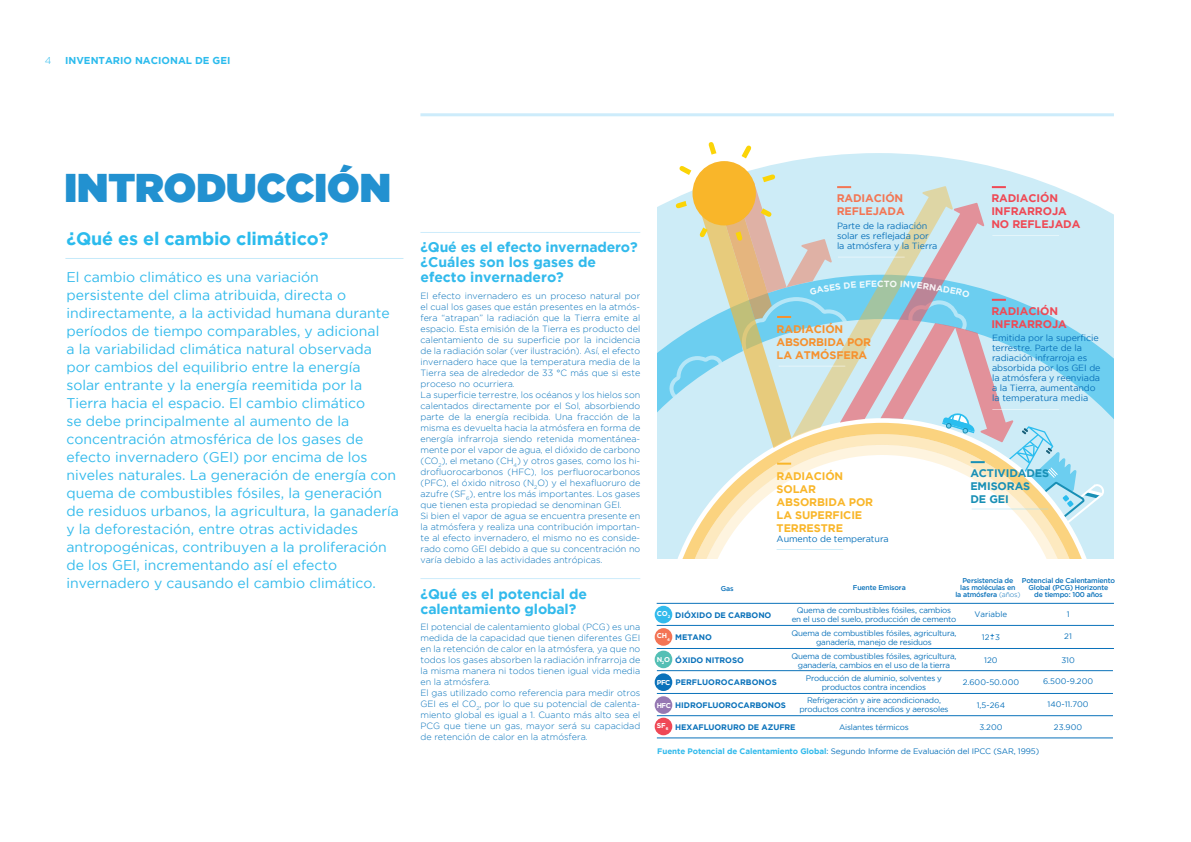
<style>
.page{position:relative;width:1191px;height:842px;background:#fff}
.page>*{position:absolute;margin:0;border:0;box-sizing:border-box;transform-origin:0 0}
.t1{font:40px "Gotham Ultra";color:#2291d0}
.t2{font:700 18px "Gotham";letter-spacing:-.01em;color:#2bbbed}
.t3{font:14px/18px "Gotham";color:#32baec}
.t4{font:700 14px/15px "Gotham";color:#32baec}
.t5{font:700 11px/13px "Gotham";letter-spacing:-.01em;color:#ef4955}
.t6{font:700 11px/13px "Gotham";letter-spacing:-.01em;color:#f9b62a}
.t7{font:700 11px/13px "Gotham";letter-spacing:-.01em;color:#f6912e}
.t8{font:700 11px/13px "Gotham";letter-spacing:-.01em;color:#188fb5}
.t9{font:700 11px/13px "Gotham";letter-spacing:-.01em;color:#f37654}
.t10{font:700 10px "Gotham";color:#2bbbed}
.t11{font:300 10px "Gotham";color:#2bbbed}
.t12{font:300 9px/11px "Gotham";color:#0773bb}
.t13{font:9px/10px "Gotham";letter-spacing:-.01em;color:#0a72ba}
.t14{font:700 8.9px "Gotham";color:#fff}
.t15{font:8px/9px "Gotham";letter-spacing:-.025em;color:#0b72ba;text-align:center}
.t16{font:700 8px "Gotham";letter-spacing:-.01em;color:#0b72ba}
.t17{font:8px "Gotham";color:#0b72ba}
.t18{font:500 7px/7px "Gotham";letter-spacing:-.025em;color:#0b72ba;text-align:center}
.t19{font:700 7px "Gotham";letter-spacing:-.05em;color:#fff}
.s1{font-weight:300}
.s2{font-weight:700;color:#32baec}
</style>
<div class="page">
<hr style="left:420px;top:113px;width:694px;height:3px;background:#cdecfb">
<hr style="left:420px;top:232px;width:220px;height:1px;background:#cdecfb">
<hr style="left:420px;top:578px;width:220px;height:1px;background:#cdecfb">
<hr style="left:656px;top:625px;width:458px;height:1px;background:#0b72ba">
<hr style="left:657px;top:693px;width:456px;height:1px;background:#0b72ba">
<hr style="left:656px;top:603px;width:458px;height:1px;background:#0b72ba">
<hr style="left:657px;top:670px;width:456px;height:1px;background:#0b72ba">
<hr style="left:656px;top:648px;width:458px;height:1px;background:#0b72ba">
<hr style="left:657px;top:715px;width:456px;height:1px;background:#0b72ba">
<hr style="left:657px;top:738px;width:456px;height:1px;background:#0b72ba">
<div style="left:654px;top:606px;width:18px;height:17px;background:#32baec;border-radius:50%"></div>
<div style="left:654px;top:696px;width:18px;height:18px;background:#9678b3;border-radius:50%"></div>
<div style="left:654px;top:673px;width:18px;height:18px;background:#0b72ba;border-radius:50%"></div>
<div style="left:654px;top:651px;width:18px;height:17px;background:#54bfb5;border-radius:50%"></div>
<div style="left:654px;top:628px;width:18px;height:18px;background:#f37455;border-radius:50%"></div>
<div style="left:654px;top:718px;width:18px;height:17px;background:#ef4856;border-radius:50%"></div>
<hr style="left:65px;top:258px;width:338px;height:1px;background:#c6eafa">
<svg style="left:657px;top:319px;width:456px;height:239px;fill:#cdecf7"></svg>
<svg style="left:690px;top:525px;width:384px;height:33px"></svg>
<hr style="left:776px;top:549px;width:67px;height:1px;background:#9fdcf3">
<svg style="left:669px;top:142px;width:437px;height:383px"></svg>
<p class="t11" style="left:45px;top:55px;width:8px">4</p>
<p class="t10" style="left:65px;top:54px;width:167px">INVENTARIO NACIONAL DE GEI</p>
<h1 class="t1" style="left:64px;top:165px;width:328px">INTRODUCCIÓN</h1>
<h2 class="t2" style="left:66px;top:228px;width:264px">¿Qué es el cambio climático?</h2>
<p class="t3" style="left:66px;top:268px;width:334px">El cambio climático es una variación persistente del clima atribuida, directa o indirectamente, a la actividad humana durante períodos de tiempo comparables, y adicional<br>a la variabilidad climática natural observada por cambios del equilibrio entre la energía<br>solar entrante y la energía reemitida por la Tierra hacia el espacio. El cambio climático<br>se debe principalmente al aumento de la concentración atmosférica de los gases de efecto invernadero (GEI) por encima de los niveles naturales. La generación de energía con quema de combustibles fósiles, la generación de residuos urbanos, la agricultura, la ganadería y la deforestación, entre otras actividades antropogénicas, contribuyen a la proliferación de los GEI, incrementando así el efecto invernadero y causando el cambio climático.</p>
<h3 class="t4" style="left:420px;top:239px;width:219px">¿Qué es el efecto invernadero? ¿Cuáles son los gases de efecto invernadero?</h3>
<p class="t12" style="left:420px;top:290px;width:221px">El efecto invernadero es un proceso natural por el cual los gases que están presentes en la atmós&shy;fera “atrapan” la radiación que la Tierra emite al espacio. Esta emisión de la Tierra es producto del calentamiento de su superficie por la incidencia de la radiación solar (ver ilustración). Así, el efecto invernadero hace que la temperatura media de la Tierra sea de alrededor de 33 °C más que si este proceso no ocurriera.<br>La superficie terrestre, los océanos y los hielos son calentados directamente por el Sol, absorbiendo parte de la energía recibida. Una fracción de la misma es devuelta hacia la atmósfera en forma de energía infrarroja siendo retenida momentánea&shy;mente por el vapor de agua, el dióxido de carbono (CO<sub>2</sub>), el metano (CH<sub>4</sub>) y otros gases, como los hi&shy;drofluorocarbonos (HFC), los perfluorocarbonos (PFC), el óxido nitroso (N<sub>2</sub>O) y el hexafluoruro de azufre (SF<sub>6</sub>), entre los más importantes. Los gases que tienen esta propiedad se denominan GEI.<br>Si bien el vapor de agua se encuentra presente en la atmósfera y realiza una contribución importan&shy;te al efecto invernadero, el mismo no es conside&shy;rado como GEI debido a que su concentración no varía debido a las actividades antrópicas.</p>
<h3 class="t4" style="left:420px;top:586px;width:168px">¿Qué es el potencial de calentamiento global?</h3>
<p class="t12" style="left:420px;top:621px;width:221px">El potencial de calentamiento global (PCG) es una medida de la capacidad que tienen diferentes GEI en la retención de calor en la atmósfera, ya que no todos los gases absorben la radiación infrarroja de la misma manera ni todos tienen igual vida media en la atmósfera.<br>El gas utilizado como referencia para medir otros GEI es el CO<sub>2</sub>, por lo que su potencial de calenta&shy;miento global es igual a 1. Cuanto más alto sea el PCG que tiene un gas, mayor será su capacidad de retención de calor en la atmósfera.</p>
<p class="t9" style="left:836px;top:192px;width:70px">RADIACIÓN<br>REFLEJADA</p>
<p class="t13" style="left:837px;top:221px;width:102px">Parte de la radiación solar es reflejada por la atmósfera y la Tierra</p>
<p class="t14" style="left:883px;top:278px;width:7px">T</p>
<p class="t7" style="left:776px;top:323px;width:96px">RADIACIÓN<br>ABSORBIDA POR<br>LA ATMÓSFERA</p>
<p class="t6" style="left:776px;top:469px;width:98px">RADIACIÓN<br>SOLAR<br>ABSORBIDA POR<br>LA SUPERFICIE<br>TERRESTRE</p>
<p class="t13" style="left:776px;top:534px;width:114px">Aumento de temperatura</p>
<p class="t5" style="left:991px;top:192px;width:91px">RADIACIÓN<br>INFRARROJA<br>NO REFLEJADA</p>
<p class="t5" style="left:991px;top:304px;width:77px">RADIACIÓN<br>INFRARROJA</p>
<p class="t13" style="left:992px;top:333px;width:110px">Emitida por la superficie terrestre. Parte de la radiación infrarroja es absorbida por los GEI de la atmósfera y reenviada a la Tierra, aumentando la temperatura media</p>
<p class="t8" style="left:970px;top:466px;width:80px">ACTIVIDADES<br>EMISORAS<br>DE GEI</p>
<p class="t18" style="left:721px;top:585px;width:14px">Gas</p>
<p class="t18" style="left:853px;top:584px;width:54px">Fuente Emisora</p>
<p class="t18" style="left:955px;top:577px;width:67px">Persistencia de<br>las moléculas en<br>la atmósfera <span class="s1">(años)</span></p>
<p class="t18" style="left:1022px;top:577px;width:95px">Potencial de Calentamiento<br>Global (PCG) Horizonte<br>de tiempo: 100 años</p>
<p class="t16" style="left:675px;top:610px;width:98px">DIÓXIDO DE CARBONO</p>
<p class="t16" style="left:675px;top:632px;width:38px">METANO</p>
<p class="t16" style="left:675px;top:655px;width:70px">ÓXIDO NITROSO</p>
<p class="t16" style="left:675px;top:677px;width:103px">PERFLUOROCARBONOS</p>
<p class="t16" style="left:675px;top:700px;width:112px">HIDROFLUOROCARBONOS</p>
<p class="t16" style="left:675px;top:722px;width:122px">HEXAFLUORURO DE AZUFRE</p>
<p class="t15" style="left:791px;top:605px;width:166px">Quema de combustibles fósiles, cambios en el uso del suelo, producción de cemento</p>
<p class="t15" style="left:791px;top:628px;width:166px">Quema de combustibles fósiles, agricultura, ganadería, manejo de residuos</p>
<p class="t15" style="left:791px;top:651px;width:166px">Quema de combustibles fósiles, agricultura, ganadería, cambios en el uso de la tierra</p>
<p class="t15" style="left:806px;top:673px;width:138px">Producción de aluminio, solventes y productos contra incendios</p>
<p class="t15" style="left:799px;top:695px;width:151px">Refrigeración y aire acondicionado, productos contra incendios y aerosoles</p>
<p class="t15" style="left:839px;top:722px;width:71px">Aislantes térmicos</p>
<p class="t17" style="left:974px;top:609px;width:34px">Variable</p>
<p class="t15" style="left:982px;top:632px;width:19px">12 3</p>
<p class="t15" style="left:984px;top:655px;width:15px">120</p>
<p class="t15" style="left:962px;top:677px;width:58px">2.600-50.000</p>
<p class="t15" style="left:976px;top:700px;width:30px">1,5-264</p>
<p class="t15" style="left:979px;top:722px;width:25px">3.200</p>
<p class="t19" style="left:657px;top:610px;width:15px">CO<sub>2</sub></p>
<p class="t15" style="left:1066px;top:609px;width:4px">1</p>
<p class="t15" style="left:1064px;top:631px;width:9px">21</p>
<p class="t15" style="left:1061px;top:655px;width:15px">310</p>
<p class="t15" style="left:1043px;top:676px;width:52px">6.500-9.200</p>
<p class="t15" style="left:1047px;top:699px;width:43px">140-11.700</p>
<p class="t15" style="left:1054px;top:722px;width:30px">23.900</p>
<p class="t19" style="left:656px;top:632px;width:15px">CH<sub>4</sub></p>
<p class="t19" style="left:656px;top:655px;width:15px">N<sub>2</sub>O</p>
<p class="t19" style="left:656px;top:678px;width:15px">PFC</p>
<p class="t19" style="left:656px;top:701px;width:16px">HFC</p>
<p class="t18" style="left:990px;top:632px;width:6px">+</p>
<p class="t18" style="left:991px;top:635px;width:4px">-</p>
<p class="t19" style="left:657px;top:721px;width:13px">SF<sub>6</sub></p>
<p class="t15" style="left:657px;top:746px;width:383px"><span class="s2">Fuente Potencial de Calentamiento Global</span>: Segundo Informe de Evaluación del IPCC (SAR, 1995)</p>
</div>
